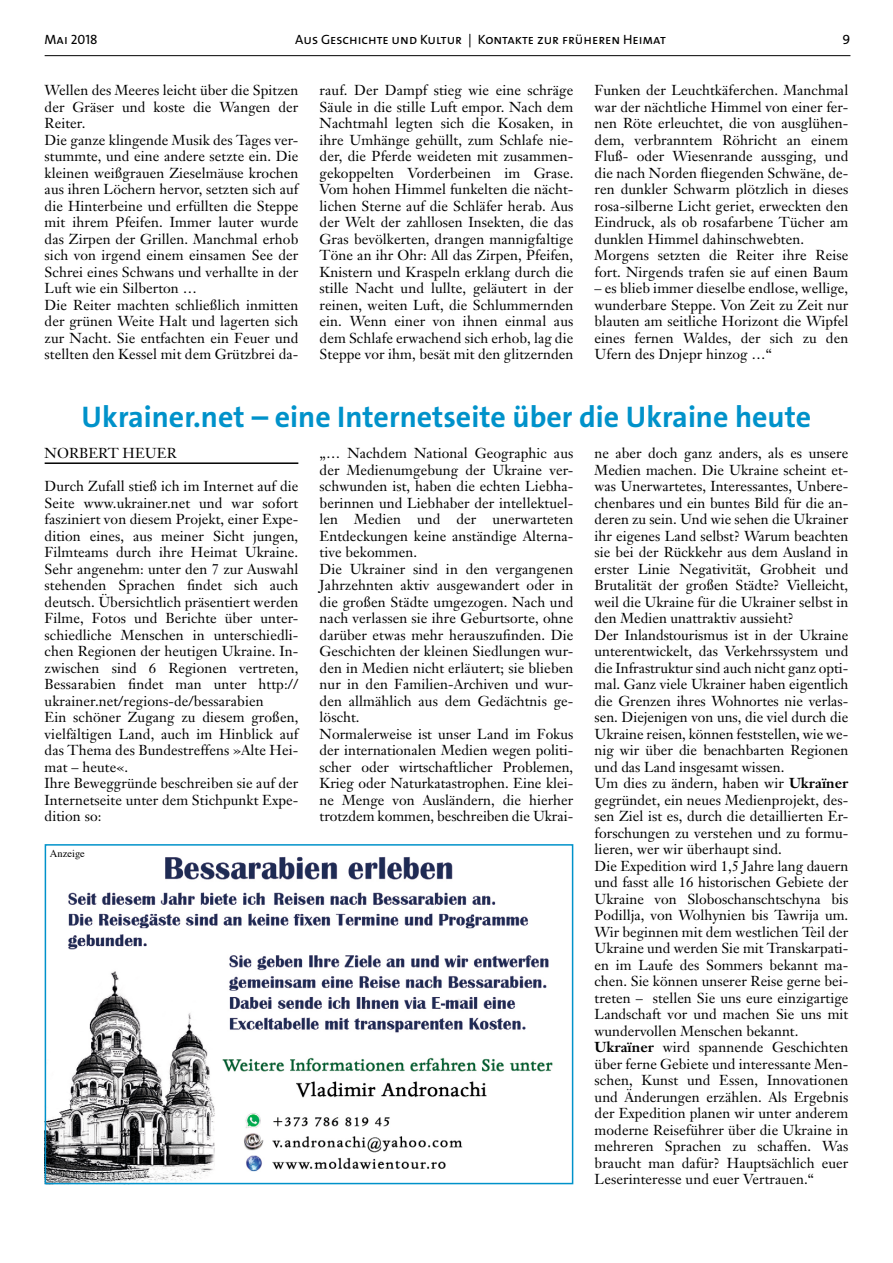
<style>
.page{position:relative;width:893px;height:1263px;background:#fff}
.page>*{position:absolute;margin:0;border:0;box-sizing:border-box;transform-origin:0 0}
.t1{font:700 30px "The Sans B7";color:#0092ca}
.t2{font:14.25px/16.5px "Janson Text";letter-spacing:.005em;color:#000}
.t3{font:13.5px "The Sans Caps";color:#000}
.t4{font:10.5px "Times";color:#000}
.s1{font-weight:700}
</style>
<div class="page">
<hr style="left:45px;top:55px;width:805px;height:1px;background:#000">
<hr style="left:45px;top:462px;width:253px;height:2px;background:#000">
<img style="left:48px;top:856px;width:505px;height:325px">
<div style="left:45px;top:844px;width:528px;height:340px;border:2px solid #0092ca"></div>
<p class="t3" style="left:45px;top:28px;width:55px">Mai 2018</p>
<p class="t3" style="left:295px;top:28px;width:372px">Aus Geschichte und Kultur | Kontakte zur früheren Heimat</p>
<p class="t3" style="left:843px;top:28px;width:9px">9</p>
<p class="t2" style="left:45px;top:82px;width:255px">Wellen des Meeres leicht über die Spitzen der Gräser und koste die Wangen der Reiter.<br>Die ganze klingende Musik des Tages ver&shy;stummte, und eine andere setzte ein. Die kleinen weißgrauen Zieselmäuse krochen aus ihren Löchern hervor, setzten sich auf die Hinterbeine und erfüllten die Steppe mit ihrem Pfeifen. Immer lauter wurde das Zirpen der Grillen. Manchmal erhob sich von irgend einem einsamen See der Schrei eines Schwans und verhallte in der Luft wie ein Silberton …<br>Die Reiter machten schließlich inmitten der grünen Weite Halt und lagerten sich zur Nacht. Sie entfachten ein Feuer und stellten den Kessel mit dem Grützbrei da-</p>
<p class="t2" style="left:320px;top:82px;width:255px;text-align:justify">rauf. Der Dampf stieg wie eine schräge Säule in die stille Luft empor. Nach dem Nachtmahl legten sich die Kosaken, in ihre Umhänge gehüllt, zum Schlafe nie&shy;der, die Pferde weideten mit zusammen&shy;gekoppelten Vorderbeinen im Grase.<br>Vom hohen Himmel funkelten die nächt&shy;lichen Sterne auf die Schläfer herab. Aus der Welt der zahllosen Insekten, die das Gras bevölkerten, drangen mannigfaltige Töne an ihr Ohr: All das Zirpen, Pfeifen, Knistern und Kraspeln erklang durch die stille Nacht und lullte, geläutert in der reinen, weiten Luft, die Schlummernden ein. Wenn einer von ihnen einmal aus dem Schlafe erwachend sich erhob, lag die Steppe vor ihm, besät mit den glitzernden</p>
<p class="t2" style="left:595px;top:82px;width:255px">Funken der Leuchtkäferchen. Manchmal war der nächtliche Himmel von einer fer&shy;nen Röte erleuchtet, die von ausglühen&shy;dem, verbranntem Röhricht an einem Fluß- oder Wiesenrande aussging, und die nach Norden fliegenden Schwäne, de&shy;ren dunkler Schwarm plötzlich in dieses rosa-silberne Licht geriet, erweckten den Eindruck, als ob rosafarbene Tücher am dunklen Himmel dahinschwebten.<br>Morgens setzten die Reiter ihre Reise fort. Nirgends trafen sie auf einen Baum</p>
<p class="t2" style="left:595px;top:280px;width:255px;text-align:justify">– es blieb immer dieselbe endlose, wellige, wunderbare Steppe. Von Zeit zu Zeit nur blauten am seitliche Horizont die Wipfel eines fernen Waldes, der sich zu den Ufern des Dnjepr hinzog …“</p>
<h1 class="t1" style="left:82px;top:401px;width:731px">Ukrainer.net – eine Internetseite über die Ukraine heute</h1>
<p class="t2" style="left:45px;top:445px;width:24px">Norbert</p>
<p class="t2" style="left:123px;top:445px;width:24px">Heuer</p>
<p class="t2" style="left:45px;top:478px;width:255px">Durch Zufall stieß ich im Internet auf die Seite www.ukrainer.net und war sofort fasziniert von diesem Projekt, einer Expe&shy;dition eines, aus meiner Sicht jungen, Filmteams durch ihre Heimat Ukraine.<br>Sehr angenehm: unter den 7 zur Auswahl stehenden Sprachen findet sich auch deutsch. Übersichtlich präsentiert werden Filme, Fotos und Berichte über unter&shy;schiedliche Menschen in unterschiedli&shy;chen Regionen der heutigen Ukraine. In&shy;zwischen sind 6 Regionen vertreten, Bessarabien findet man unter http:// ukrainer.net/regions-de/bessarabien<br>Ein schöner Zugang zu diesem großen, vielfältigen Land, auch im Hinblick auf das Thema des Bundestreffens »Alte Hei&shy;mat – heute«.<br>Ihre Beweggründe beschreiben sie auf der Internetseite unter dem Stichpunkt Expe&shy;dition so:</p>
<p class="t2" style="left:320px;top:445px;width:255px">„… Nachdem National Geographic aus der Medienumgebung der Ukraine ver&shy;schwunden ist, haben die echten Liebha&shy;berinnen und Liebhaber der intellektuel&shy;len Medien und der unerwarteten Entdeckungen keine anständige Alterna&shy;tive bekommen.<br>Die Ukrainer sind in den vergangenen Jahrzehnten aktiv ausgewandert oder in die großen Städte umgezogen. Nach und nach verlassen sie ihre Geburtsorte, ohne darüber etwas mehr herauszufinden. Die Geschichten der kleinen Siedlungen wur&shy;den in Medien nicht erläutert; sie blieben nur in den Familien-Archiven und wur&shy;den allmählich aus dem Gedächtnis ge&shy;löscht.<br>Normalerweise ist unser Land im Fokus der internationalen Medien wegen politi&shy;scher oder wirtschaftlicher Problemen, Krieg oder Naturkatastrophen. Eine klei&shy;ne Menge von Ausländern, die hierher trotzdem kommen, beschreiben die Ukrai-</p>
<p class="t2" style="left:595px;top:445px;width:255px">ne aber doch ganz anders, als es unsere Medien machen. Die Ukraine scheint et&shy;was Unerwartetes, Interessantes, Unbere&shy;chenbares und ein buntes Bild für die an&shy;deren zu sein. Und wie sehen die Ukrainer ihr eigenes Land selbst? Warum beachten sie bei der Rückkehr aus dem Ausland in erster Linie Negativität, Grobheit und Brutalität der großen Städte? Vielleicht, weil die Ukraine für die Ukrainer selbst in den Medien unattraktiv aussieht?<br>Der Inlandstourismus ist in der Ukraine unterentwickelt, das Verkehrssystem und die Infrastruktur sind auch nicht ganz opti&shy;mal. Ganz viele Ukrainer haben eigentlich die Grenzen ihres Wohnortes nie verlas&shy;sen. Diejenigen von uns, die viel durch die Ukraine reisen, können feststellen, wie we&shy;nig wir über die benachbarten Regionen und das Land insgesamt wissen.<br>Um dies zu ändern, haben wir <span class="s1">Ukraïner </span>gegründet, ein neues Medienprojekt, des&shy;sen Ziel ist es, durch die detaillierten Er&shy;forschungen zu verstehen und zu formu&shy;lieren, wer wir überhaupt sind.<br>Die Expedition wird 1,5 Jahre lang dauern und fasst alle 16 historischen Gebiete der Ukraine von Sloboschanschtschyna bis Podillja, von Wolhynien bis Tawrija um.<br>Wir beginnen mit dem westlichen Teil der Ukraine und werden Sie mit Transkarpati&shy;en im Laufe des Sommers bekannt ma&shy;chen. Sie können unserer Reise gerne bei&shy;treten – stellen Sie uns eure einzigartige Landschaft vor und machen Sie uns mit wundervollen Menschen bekannt.<br><span class="s1">Ukraïner</span> wird spannende Geschichten über ferne Gebiete und interessante Men&shy;schen, Kunst und Essen, Innovationen und Änderungen erzählen. Als Ergebnis der Expedition planen wir unter anderem moderne Reiseführer über die Ukraine in mehreren Sprachen zu schaffen. Was braucht man dafür? Hauptsächlich euer Leserinteresse und euer Vertrauen.“</p>
<p class="t4" style="left:50px;top:843px;width:36px">Anzeige</p>
</div>
